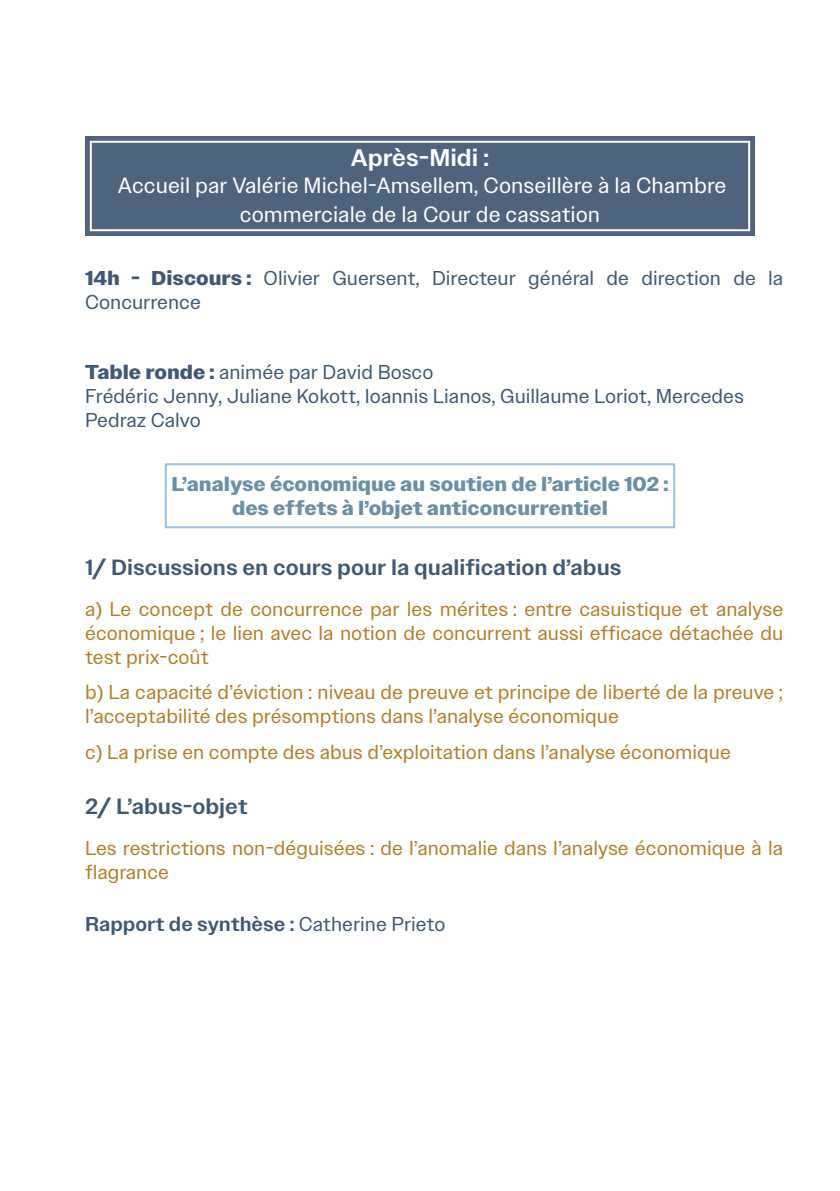
<style>
.page{position:relative;width:840px;height:1191px;background:#fff}
.page>*{position:absolute;margin:0;border:0;box-sizing:border-box;transform-origin:0 0}
.inter-titre_jour{font:500 24px "Owners Text";color:#fff}
.inter_titre_intitulé{font:22px/28.8px "Owners Text";color:#fff;text-align:center}
.inter_normal{font:500 22px "Owners Text";color:#3e5876}
.inter_normal_intervenant{font:20px/24px "Owners Text";color:#b87c27}
.inter_normal-2{font:20px/24px "Owners Text";color:#3e5876}
.inter_session{font:700 20px/24px "Owners Text";color:#6b8fa5;text-align:center}
.inter_divers{font:20px/24px "Owners Text";color:#3e5876}
.inter_divers-2{font:500 20px "Owners Text";color:#3e5876}
.s1{font-weight:700}
.s2{font-weight:400}
</style>
<div class="page">
<div style="left:85px;top:136px;width:669px;height:100px;background:#50637e"></div>
<div style="left:90px;top:141px;width:659px;height:90px;border:2px solid #fff"></div>
<div style="left:165px;top:463px;width:509px;height:65px;border:2px solid #9cc2e5"></div>
<p class="inter-titre_jour" style="left:350px;top:143px;width:140px">Après-Midi :</p>
<p class="inter_titre_intitulé" style="left:118px;top:171px;width:609px">Accueil par Valérie Michel-Amsellem, Conseillère à la Chambre commerciale de la Cour de cassation</p>
<p class="inter_divers" style="left:85px;top:266px;width:699px"><span class="s1">14h - Discours :</span> Olivier Guersent, Directeur général de direction de la<br>Concurrence</p>
<p class="inter_normal-2" style="left:85px;top:360px;width:349px"><span class="s1">Table ronde :</span> animée par David Bosco</p>
<p class="inter_normal-2" style="left:85px;top:384px;width:660px">Frédéric Jenny, Juliane Kokott, Ioannis Lianos, Guillaume Loriot, Mercedes<br>Pedraz Calvo</p>
<p class="inter_session" style="left:171px;top:472px;width:498px">L’analyse économique au soutien de l’article 102 : des effets à l’objet anticoncurrentiel</p>
<p class="inter_normal" style="left:85px;top:553px;width:537px">1/ Discussions en cours pour la qualification d’abus</p>
<p class="inter_normal_intervenant" style="left:85px;top:597px;width:699px;text-align:justify">a) Le concept de concurrence par les mérites : entre casuistique et analyse économique ; le lien avec la notion de concurrent aussi efficace détachée du test prix-coût</p>
<p class="inter_normal_intervenant" style="left:85px;top:680px;width:699px">b) La capacité d’éviction : niveau de preuve et principe de liberté de la preuve ; l’acceptabilité des présomptions dans l’analyse économique</p>
<p class="inter_normal_intervenant" style="left:85px;top:739px;width:647px">c) La prise en compte des abus d’exploitation dans l’analyse économique</p>
<p class="inter_normal" style="left:85px;top:792px;width:164px">2/ L’abus-objet</p>
<p class="inter_normal_intervenant" style="left:85px;top:835px;width:699px">Les restrictions non-déguisées : de l’anomalie dans l’analyse économique à la flagrance</p>
<p class="inter_divers-2" style="left:85px;top:911px;width:361px">Rapport de synthèse : <span class="s2">Catherine Prieto</span></p>
</div>
